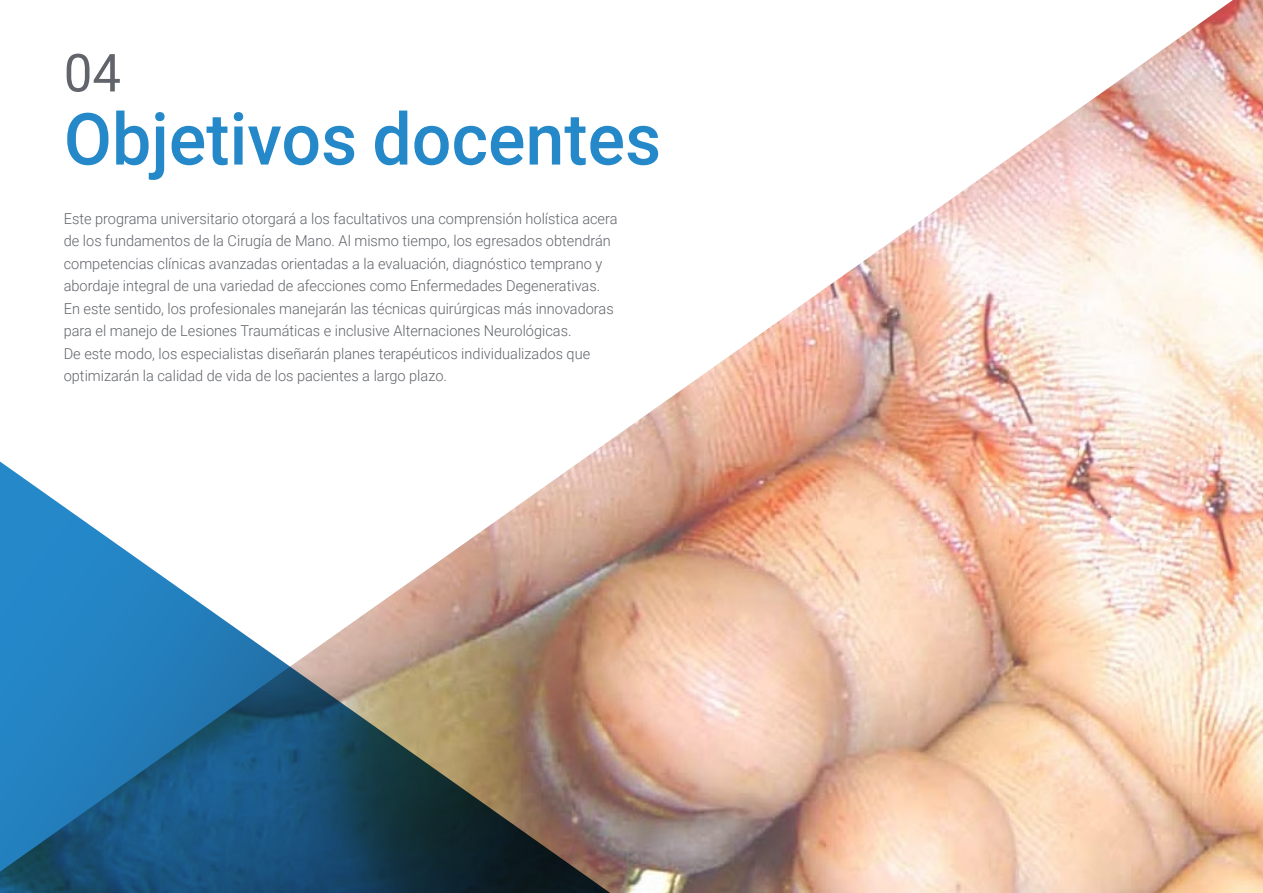
<style>
.page{position:relative;width:1263px;height:893px;background:#fff}
.page>*{position:absolute;margin:0;border:0;box-sizing:border-box;transform-origin:0 0}
.t1{font:500 72px "Roboto";color:#2488c9}
.t2{font:52.5px "Roboto";color:#61646a}
.t3{font:300 15px/22.5px "Roboto";color:#61646a}
</style>
<div class="page">
<img style="left:602px;top:0;width:661px;height:893px">
<svg style="left:0;top:446px;width:640px;height:447px"></svg>
<h2 class="t2" style="left:64px;top:36px;width:59px">04</h2>
<h1 class="t1" style="left:64px;top:89px;width:599px">Objetivos docentes</h1>
<p class="t3" style="left:64px;top:207px;width:555px">Este programa universitario otorgará a los facultativos una comprensión holística acera de los fundamentos de la Cirugía de Mano. Al mismo tiempo, los egresados obtendrán competencias clínicas avanzadas orientadas a la evaluación, diagnóstico temprano y abordaje integral de una variedad de afecciones como Enfermedades Degenerativas.<br>En este sentido, los profesionales manejarán las técnicas quirúrgicas más innovadoras para el manejo de Lesiones Traumáticas e inclusive Alternaciones Neurológicas.<br>De este modo, los especialistas diseñarán planes terapéuticos individualizados que optimizarán la calidad de vida de los pacientes a largo plazo.</p>
</div>
